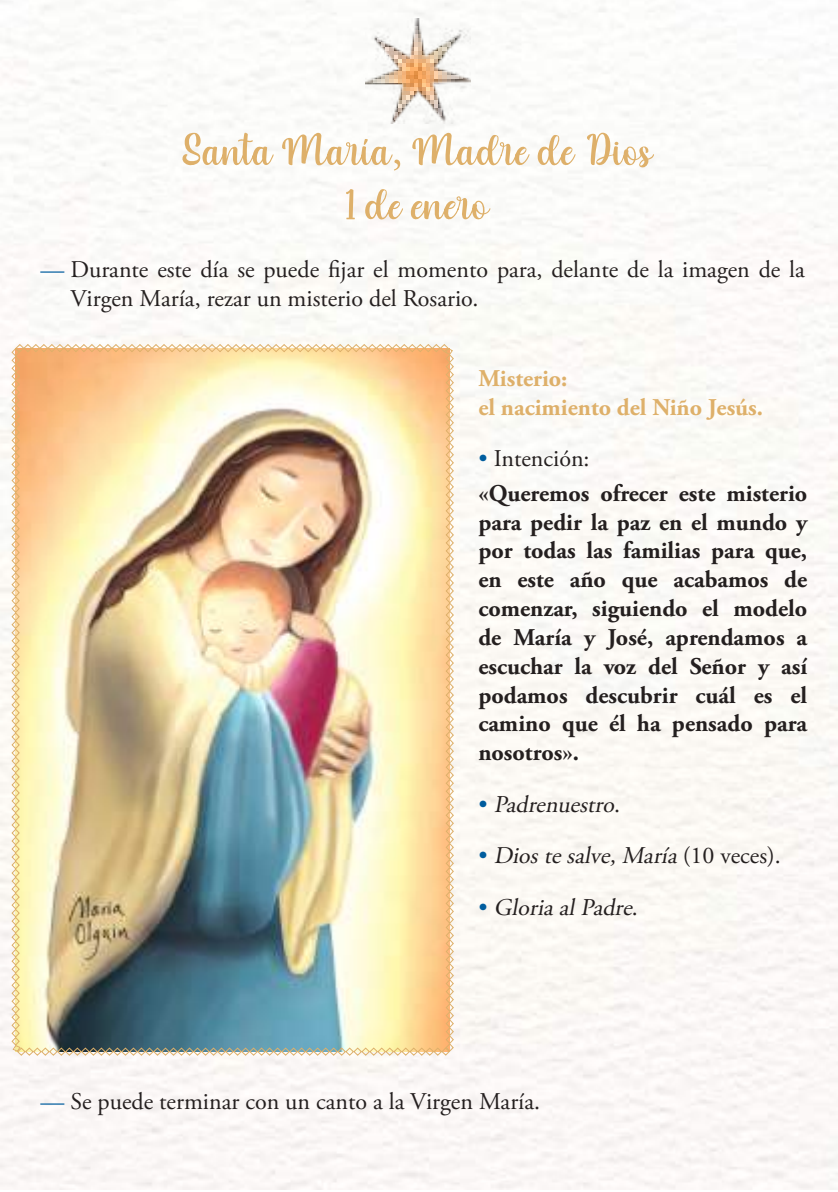
<style>
.page{position:relative;width:838px;height:1192px;background:#fff}
.page>*{position:absolute;margin:0;border:0;box-sizing:border-box;transform-origin:0 0}
.t1{font:700 24px/28.8px "Adobe Garamond Pro";color:#241f1f}
.t2{font:24px/28.8px "Adobe Garamond Pro";color:#241f1f}
.t3{font:italic 24px "Adobe Garamond Pro";color:#241f1f}
.t4{font:700 24px/28.8px "Adobe Garamond Pro";color:#deb06a}
.s1{color:#005d9e}
.s2{font-weight:400;color:#005d9e}
.s3{font-weight:400}
.s4{font-style:normal;color:#005d9e}
.s5{font-style:normal}
</style>
<div class="page">
<img style="left:366px;top:18px;width:105px;height:106px">
<svg style="left:181px;top:132px;width:473px;height:38px"></svg>
<svg style="left:346px;top:189px;width:145px;height:32px"></svg>
<img style="left:11px;top:343px;width:443px;height:712px">
<p class="t2" style="left:71px;top:256px;width:736px;text-indent:-30px"><span class="s1">—</span> Durante este día se puede fijar el momento para, delante de la imagen de la<br>Virgen María, rezar un misterio del Rosario.</p>
<p class="t4" style="left:478px;top:364px;width:286px">Misterio:<br>el nacimiento del Niño Jesús.</p>
<p class="t1" style="left:478px;top:442px;width:330px;line-height:34.4px"><span class="s2">•</span> <span class="s3">Intención:<br></span>«Queremos ofrecer este misterio</p>
<p class="t1" style="left:478px;top:508px;width:330px;text-align:justify">para pedir la paz en el mundo y por todas las familias para que, en este año que acabamos de comenzar, siguiendo el modelo de María y José, aprendamos a escuchar la voz del Señor y así podamos descubrir cuál es el camino que él ha pensado para nosotros».</p>
<p class="t3" style="left:478px;top:789px;width:143px"><span class="s4">•</span> Padrenuestro<span class="s5">.</span></p>
<p class="t3" style="left:478px;top:841px;width:304px"><span class="s4">•</span> Diostesalve,María<span class="s5">( 1 0 v e c e s ) .</span></p>
<p class="t3" style="left:478px;top:892px;width:161px"><span class="s4">•</span> GloriaalPadre<span class="s5">.</span></p>
<p class="t2" style="left:41px;top:1087px;width:501px"><span class="s1">—</span> Se puede terminar con un canto a la Virgen María.</p>
</div>
